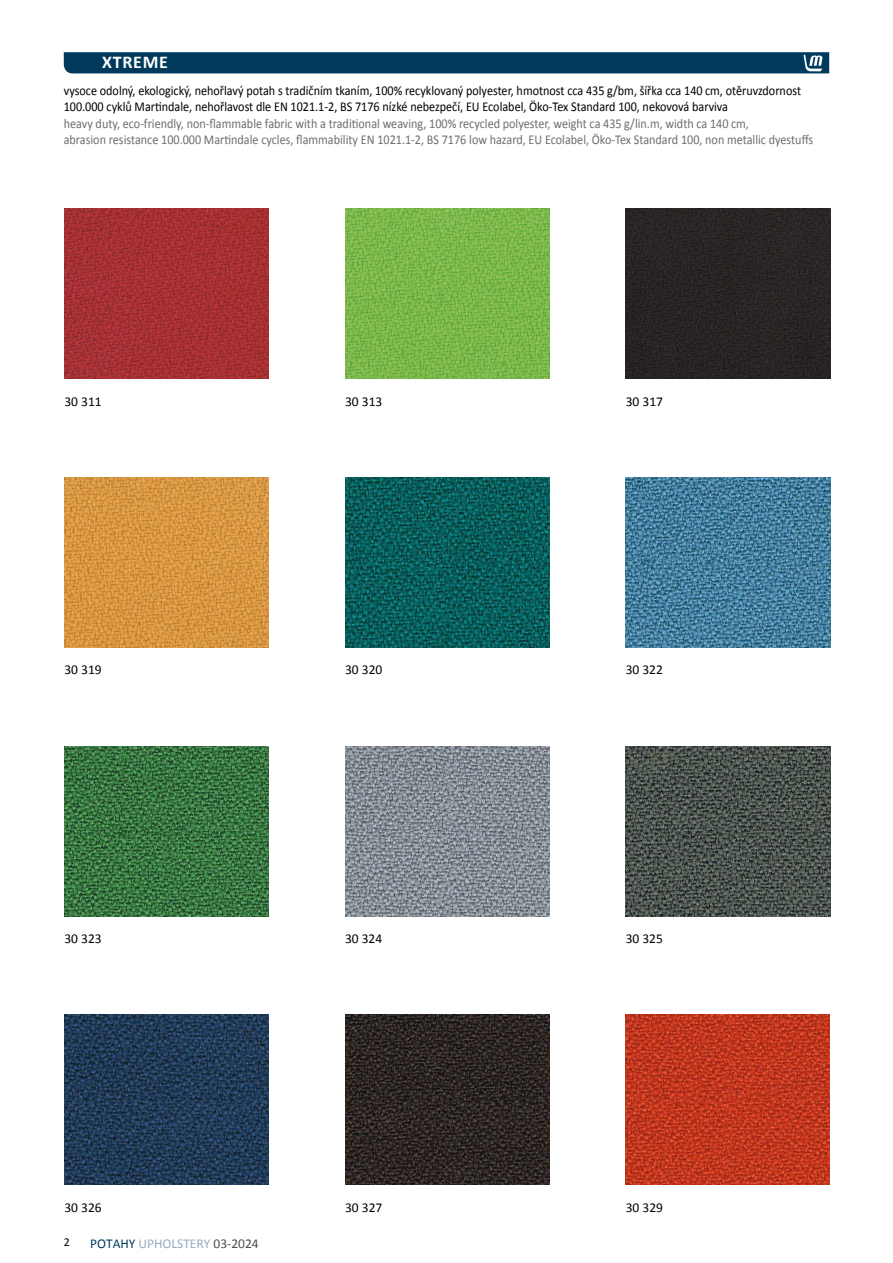
<style>
.page{position:relative;width:893px;height:1263px;background:#fff}
.page>*{position:absolute;margin:0;border:0;box-sizing:border-box;transform-origin:0 0}
.t1{font:700 18px "Calibri";letter-spacing:.04em;color:#fff}
.t2{font:13.5px/16.2px "Calibri";color:#6d6e71;scale:.9 1}
.t3{font:13.5px/16.2px "Calibri";color:#000;scale:.9 1}
.t4{font:13.5px "Calibri";color:#000}
.t5{font:13.5px "Calibri";color:#96adbd}
.t6{font:12px "Calibri";color:#000}
.s1{color:#003b5e}
.s2{color:#4d4d4f}
</style>
<div class="page">
<div style="left:64px;top:52px;width:765px;height:21px;background:#003b5e"></div>
<img style="left:345px;top:1015px;width:204px;height:170px">
<img style="left:626px;top:1015px;width:204px;height:170px">
<img style="left:64px;top:1015px;width:205px;height:170px">
<img style="left:65px;top:209px;width:204px;height:170px">
<img style="left:345px;top:209px;width:204px;height:170px">
<img style="left:626px;top:209px;width:204px;height:170px">
<img style="left:65px;top:477px;width:204px;height:170px">
<img style="left:345px;top:477px;width:204px;height:170px">
<img style="left:626px;top:477px;width:204px;height:170px">
<img style="left:65px;top:746px;width:204px;height:170px">
<img style="left:345px;top:746px;width:204px;height:170px">
<img style="left:626px;top:746px;width:204px;height:170px">
<h1 class="t1" style="left:102px;top:51px;width:67px">XTREME</h1>
<p class="t3" style="left:64px;top:83px;width:821px">vysoce odolný, ekologický, nehořlavý potah s tradičním tkaním, 100% recyklovaný polyester, hmotnost cca 435 g/bm, šířka cca 140 cm, otěruvzdornost<br>100.000 cyklů Martindale, nehořlavost dle EN 1021.1-2, BS 7176 nízké nebezpečí, EU Ecolabel, Öko-Tex Standard 100, nekovová barviva</p>
<p class="t2" style="left:64px;top:115px;width:834px">heavy duty, eco-friendly, non-flammable fabric with a traditional weaving, 100% recycled polyester, weight ca 435 g/lin.m, width ca 140 cm,<br>abrasion resistance 100.000 Martindale cycles, flammability EN 1021.1-2, BS 7176 low hazard, EU Ecolabel, Öko-Tex Standard 100, non metallic dyestuffs</p>
<p class="t4" style="left:64px;top:393px;width:39px">30 311</p>
<p class="t4" style="left:345px;top:393px;width:39px">30 313</p>
<p class="t4" style="left:626px;top:393px;width:39px">30 317</p>
<p class="t4" style="left:64px;top:661px;width:39px">30 319</p>
<p class="t4" style="left:345px;top:661px;width:39px">30 320</p>
<p class="t4" style="left:626px;top:661px;width:39px">30 322</p>
<p class="t4" style="left:64px;top:930px;width:39px">30 323</p>
<p class="t4" style="left:345px;top:930px;width:39px">30 324</p>
<p class="t4" style="left:626px;top:930px;width:39px">30 325</p>
<p class="t4" style="left:64px;top:1199px;width:39px">30 326</p>
<p class="t4" style="left:345px;top:1199px;width:39px">30 327</p>
<p class="t4" style="left:626px;top:1199px;width:39px">30 329</p>
<p class="t6" style="left:64px;top:1235px;width:8px">2</p>
<p class="t5" style="left:90px;top:1234px;width:170px"><span class="s1">POTAHY</span> UPHOLSTERY <span class="s2">03-2024</span></p>
</div>
